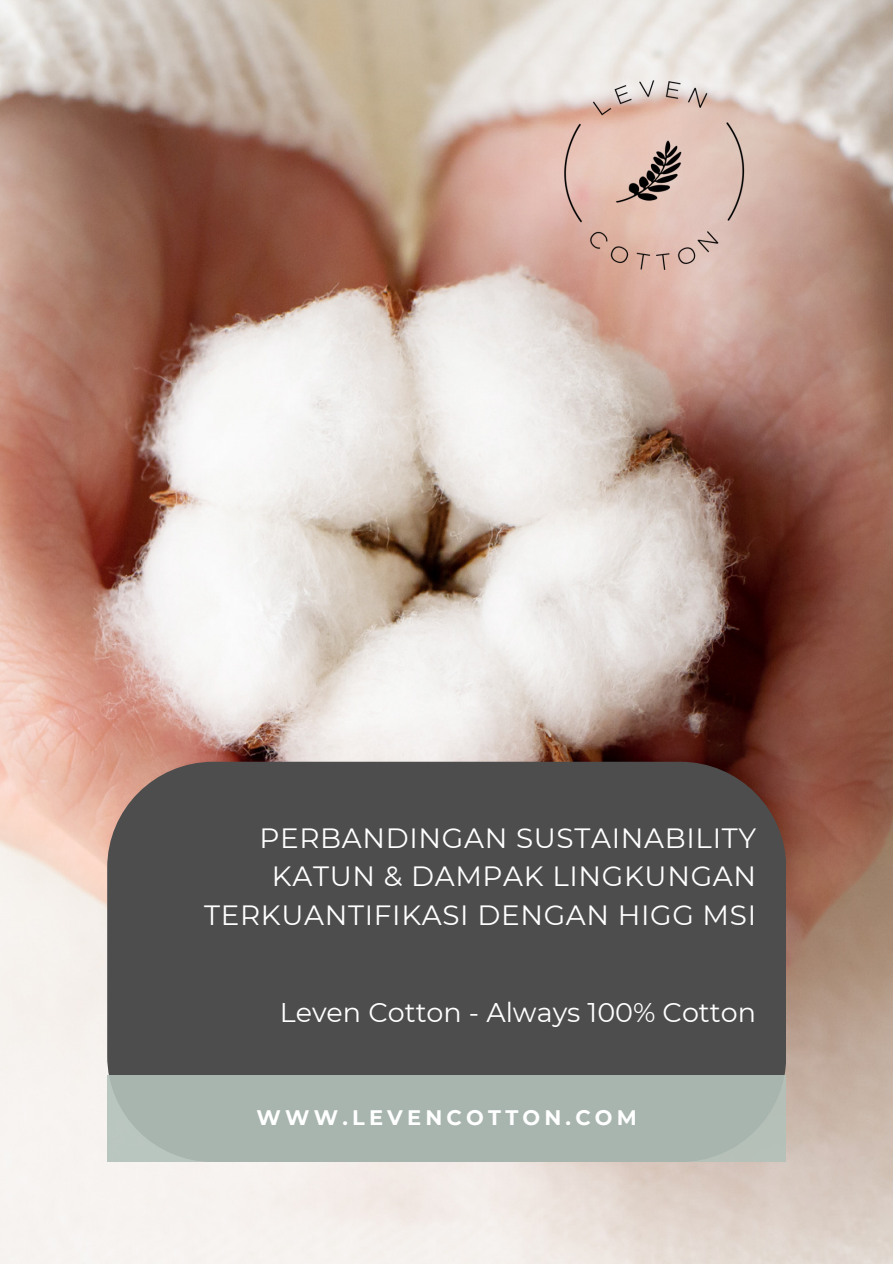
<style>
.page{position:relative;width:893px;height:1264px;background:#fff}
.page>*{position:absolute;margin:0;border:0;box-sizing:border-box;transform-origin:0 0}
.t1{font:27.75px/38.2px "Montserrat";letter-spacing:.025em;color:#fff;text-align:right}
.t2{font:27px "Montserrat";color:#fff}
.t3{font:700 21px "Montserrat";letter-spacing:.2em;color:#fff}
</style>
<div class="page">
<img style="left:0;top:0;width:892px;height:1263px">
<div style="left:107px;top:761px;width:679px;height:401px;background:#4d4d4d;border-radius:106px"></div>
<svg style="left:107px;top:1075px;width:679px;height:87px;background:#a9b6af"></svg>
<img style="left:446px;top:0;width:416px;height:392px">
<p class="t1" style="left:204px;top:819px;width:553px">PERBANDINGAN SUSTAINABILITY<br>KATUN &amp; DAMPAK LINGKUNGAN<br>TERKUANTIFIKASI DENGAN HIGG MSI</p>
<h2 class="t2" style="left:280px;top:995px;width:478px">Leven Cotton - Always 100% Cotton</h2>
<h1 class="t3" style="left:256px;top:1105px;width:382px">WWW.LEVENCOTTON.COM</h1>
</div>
